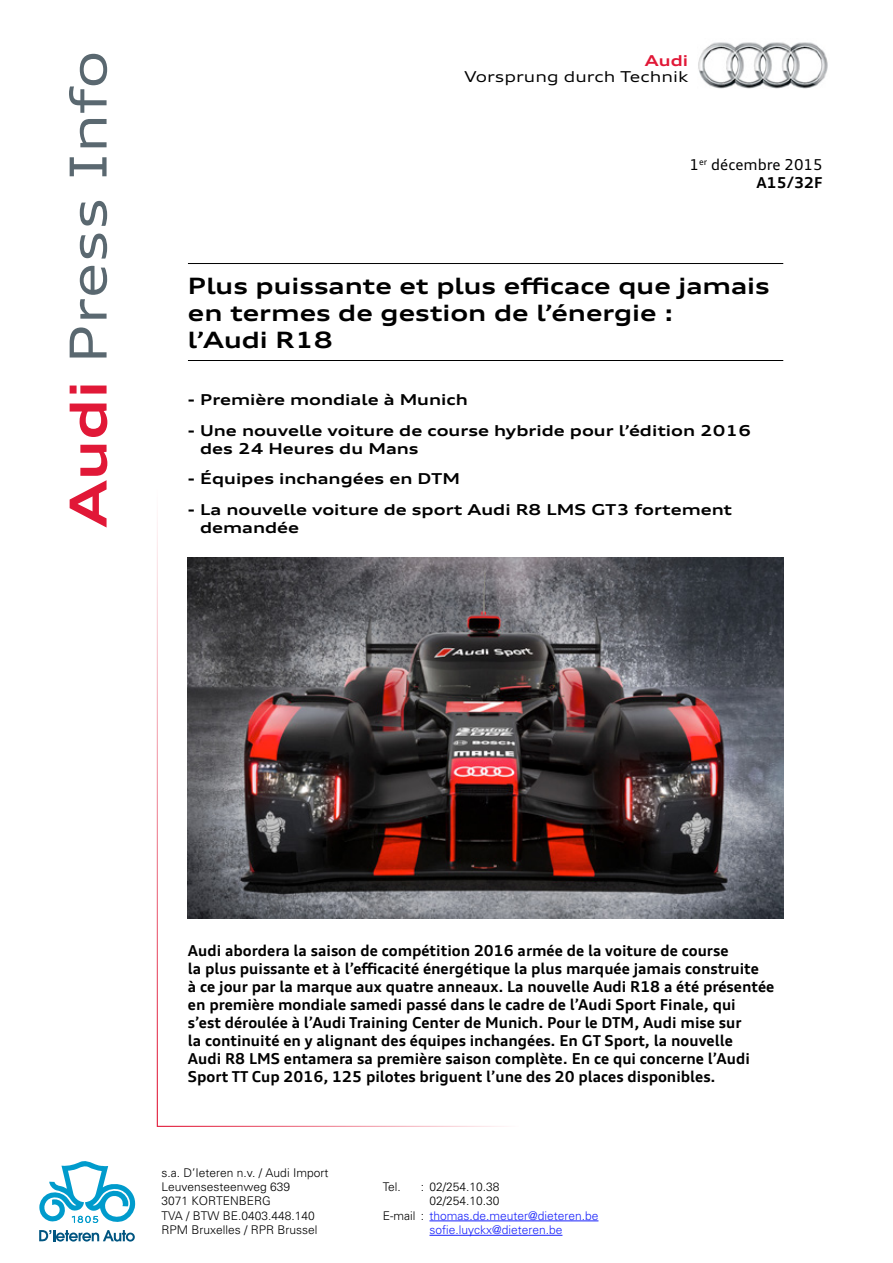
<style>
.page{position:relative;width:893px;height:1263px;background:#fff}
.page>*{position:absolute;margin:0;border:0;box-sizing:border-box;transform-origin:0 0}
.t1{font:expanded 51px "Audi Type";color:#5a6870}
.t2{font:700 expanded 22.5px/27px "Audi Type";color:#000}
.t3{font:700 15px/18px "Audi Type";color:#000}
.t4{font:700 expanded 15px/18px "Audi Type";color:#000}
.t5{font:15px/18px "Audi Type";color:#000;text-align:right}
.t6{font:expanded 15px "Audi Type";color:#000}
.t7{font:700 expanded 15px "Audi Type";color:#e11837}
.t8{font:300 12px/14.4px "Univers";color:#000}
.t9{font:300 12px "Univers";color:#1922fb}
.s1{font-weight:700;color:#e11837}
.s2{font-weight:700}
.s3{color:#000}
</style>
<div class="page">
<hr style="left:429px;top:1220px;width:169px;height:1px;background:#1922fb">
<hr style="left:429px;top:1235px;width:133px;height:1px;background:#1922fb">
<svg style="left:39px;top:1161px;width:96px;height:62px"></svg>
<svg style="left:39px;top:1230px;width:96px;height:11px"></svg>
<img style="left:698px;top:42px;width:130px;height:47px">
<hr style="left:188px;top:263px;width:595px;height:1px;background:#000">
<hr style="left:188px;top:360px;width:595px;height:1px;background:#000">
<img style="left:188px;top:557px;width:595px;height:362px">
<h1 class="t1" style="left:54px;top:528px;width:479px;rotate:-90deg"><span class="s1">Audi</span> Press Info</h1>
<p class="t7" style="left:645px;top:50px;width:45px">Audi</p>
<p class="t6" style="left:465px;top:67px;width:225px">Vorsprung durch Technik</p>
<p class="t5" style="left:690px;top:155px;width:134px">1<sup>er</sup> décembre 2015<br><span class="s2">A15/32F</span></p>
<h2 class="t2" style="left:188px;top:271px;width:583px">Plus puissante et plus efficace que jamais en termes de gestion de l’énergie :<br>l’Audi R18</h2>
<p class="t4" style="left:188px;top:390px;width:281px">- Première mondiale à Munich</p>
<p class="t4" style="left:200px;top:421px;width:552px;text-indent:-12px">- Une nouvelle voiture de course hybride pour l’édition 2016 des 24 Heures du Mans</p>
<p class="t4" style="left:188px;top:469px;width:274px">- Équipes inchangées en DTM</p>
<p class="t4" style="left:200px;top:500px;width:533px;text-indent:-12px">- La nouvelle voiture de sport Audi R8 LMS GT3 fortement demandée</p>
<p class="t3" style="left:188px;top:941px;width:588px">Audi abordera la saison de compétition 2016 armée de la voiture de course<br>la plus puissante et à l’efficacité énergétique la plus marquée jamais construite<br>à ce jour par la marque aux quatre anneaux. La nouvelle Audi R18 a été présentée en première mondiale samedi passé dans le cadre de l’Audi Sport Finale, qui<br>s’est déroulée à l’Audi Training Center de Munich. Pour le DTM, Audi mise sur<br>la continuité en y alignant des équipes inchangées. En GT Sport, la nouvelle<br>Audi R8 LMS entamera sa première saison complète. En ce qui concerne l’Audi Sport TT Cup 2016, 125 pilotes briguent l’une des 20 places disponibles.</p>
<p class="t8" style="left:162px;top:1165px;width:168px">s.a. D’Ieteren n.v. / Audi Import<br>Leuvensesteenweg 639<br>3071 KORTENBERG<br>TVA / BTW BE.0403.448.140<br>RPM Bruxelles / RPR Brussel</p>
<p class="t8" style="left:383px;top:1179px;width:20px">Tel.</p>
<p class="t8" style="left:421px;top:1179px;width:80px">: 02/254.10.38</p>
<p class="t8" style="left:429px;top:1193px;width:72px">02/254.10.30</p>
<p class="t9" style="left:383px;top:1208px;width:217px"><span class="s3">E-mail :</span> thomas.de.meuter@dieteren.be</p>
<p class="t9" style="left:429px;top:1222px;width:134px">sofie.luyckx@dieteren.be</p>
</div>
